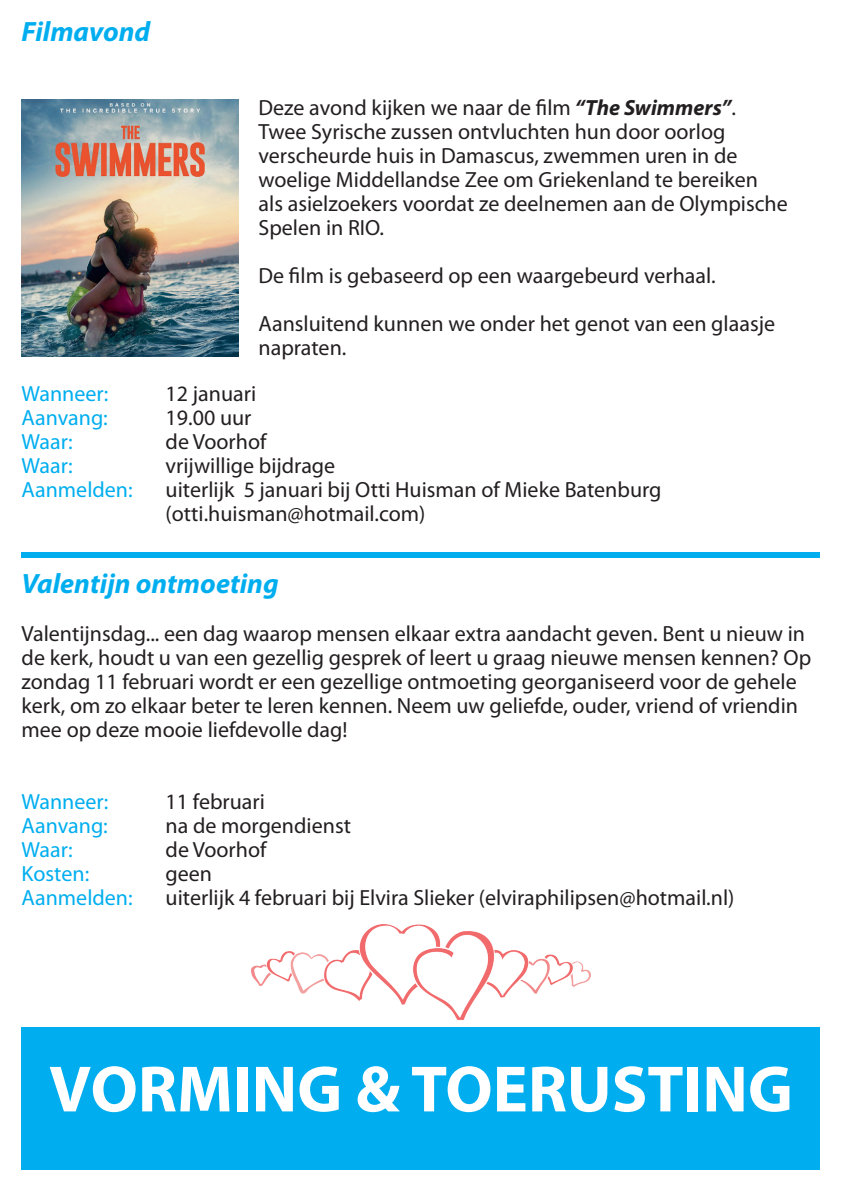
<style>
.page{position:relative;width:842px;height:1191px;background:#fff}
.page>*{position:absolute;margin:0;border:0;box-sizing:border-box;transform-origin:0 0}
.t1{font:700 66px "Myriad Pro";color:#fff}
.t2{font:italic 700 28px "Myriad Pro";color:#00aeef}
.t3{font:22px/24px "Myriad Pro";color:#231f20}
.t4{font:22px "Myriad Pro";color:#00aeef}
.s1{font-weight:700;font-style:italic}
</style>
<div class="page">
<img style="left:22px;top:99px;width:216px;height:258px">
<div style="left:22px;top:1027px;width:798px;height:143px;background:#00aeef"></div>
<div style="left:22px;top:552px;width:798px;height:5px;background:#00aeef"></div>
<img style="left:252px;top:924px;width:338px;height:96px">
<p class="t2" style="left:22px;top:13px;width:130px">Filmavond</p>
<p class="t3" style="left:259px;top:96px;width:531px">Deze avond kijken we naar de film <span class="s1">“The Swimmers”</span>.<br>Twee Syrische zussen ontvluchten hun door oorlog verscheurde huis in Damascus, zwemmen uren in de woelige Middellandse Zee om Griekenland te bereiken als asielzoekers voordat ze deelnemen aan de Olympische Spelen in RIO.</p>
<p class="t3" style="left:259px;top:252px;width:518px;line-height:48px">De film is gebaseerd op een waargebeurd verhaal.<br>Aansluitend kunnen we onder het genot van een glaasje</p>
<p class="t3" style="left:259px;top:336px;width:89px">napraten.</p>
<p class="t4" style="left:22px;top:381px;width:88px">Wanneer:</p>
<p class="t3" style="left:166px;top:382px;width:92px">12 januari</p>
<p class="t4" style="left:22px;top:405px;width:88px">Aanvang:</p>
<p class="t3" style="left:166px;top:406px;width:87px">19.00 uur</p>
<p class="t4" style="left:22px;top:429px;width:53px">Waar:</p>
<p class="t3" style="left:166px;top:430px;width:103px">de Voorhof</p>
<p class="t4" style="left:22px;top:453px;width:53px">Waar:</p>
<p class="t3" style="left:166px;top:454px;width:171px">vrijwillige bijdrage</p>
<p class="t4" style="left:22px;top:477px;width:113px">Aanmelden:</p>
<p class="t3" style="left:166px;top:478px;width:497px">uiterlijk 5 januari bij Otti Huisman of Mieke Batenburg (otti.huisman@hotmail.com)</p>
<p class="t2" style="left:22px;top:565px;width:258px">Valentijn ontmoeting</p>
<p class="t3" style="left:22px;top:622px;width:791px">Valentijnsdag... een dag waarop mensen elkaar extra aandacht geven. Bent u nieuw in de kerk, houdt u van een gezellig gesprek of leert u graag nieuwe mensen kennen? Op zondag 11 februari wordt er een gezellige ontmoeting georganiseerd voor de gehele kerk, om zo elkaar beter te leren kennen. Neem uw geliefde, ouder, vriend of vriendin mee op deze mooie liefdevolle dag!</p>
<p class="t4" style="left:22px;top:789px;width:88px">Wanneer:</p>
<p class="t3" style="left:166px;top:790px;width:101px">11 februari</p>
<p class="t4" style="left:22px;top:813px;width:88px">Aanvang:</p>
<p class="t3" style="left:166px;top:814px;width:187px">na de morgendienst</p>
<p class="t4" style="left:22px;top:837px;width:53px">Waar:</p>
<p class="t3" style="left:166px;top:838px;width:103px">de Voorhof</p>
<p class="t4" style="left:22px;top:861px;width:69px">Kosten:</p>
<p class="t3" style="left:166px;top:862px;width:48px">geen</p>
<p class="t4" style="left:22px;top:885px;width:113px">Aanmelden:</p>
<p class="t3" style="left:166px;top:886px;width:570px">uiterlijk 4 februari bij Elvira Slieker (elviraphilipsen@hotmail.nl)</p>
<h1 class="t1" style="left:49px;top:1052px;width:745px">VORMING &amp; TOERUSTING</h1>
</div>
